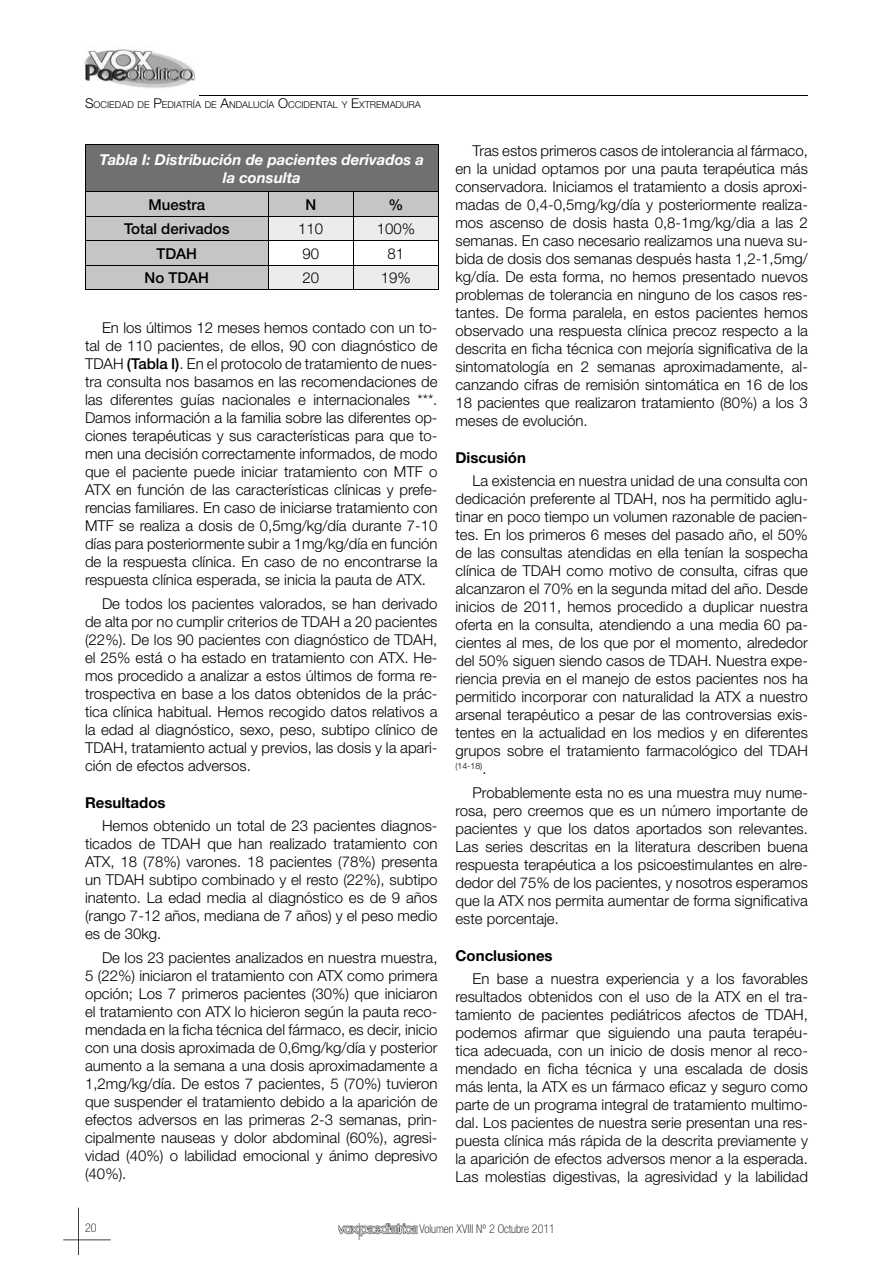
<style>
.page{position:relative;width:893px;height:1263px;background:#fff}
.page>*{position:absolute;margin:0;border:0;box-sizing:border-box;transform-origin:0 0}
.t1{font:300 15px/18px "Helvetica Neue";color:#000;text-align:justify}
.t2{font:italic 700 15px/18px "Helvetica Neue";color:#fff;text-align:center}
.t3{font:500 15px "Helvetica Neue";color:#000}
.t4{font:700 15px "Helvetica Neue";color:#000}
.t5{font:100 condensed 12px "Helvetica Neue";color:#000}
.t6{font:300 9.45px "Helvetica Neue";color:#000}
.t7{font:300 8.7px "Helvetica Neue";color:#000}
.s1{font-size:13.5px}
.s2{font-weight:500}
.s3{font-size:15px}
</style>
<div class="page">
<hr style="left:85px;top:95px;width:723px;height:1px;background:#000">
<hr style="left:78px;top:1207px;width:1px;height:48px;background:#000">
<hr style="left:63px;top:1239px;width:48px;height:1px;background:#000">
<img style="left:338px;top:1223px;width:80px;height:16px">
<img style="left:84px;top:49px;width:111px;height:39px">
<div style="left:85px;top:145px;width:353px;height:47px;background:#6f7072"></div>
<hr style="left:85px;top:145px;width:183px;height:1px;background:#000">
<hr style="left:85px;top:145px;width:1px;height:46px;background:#000">
<hr style="left:268px;top:145px;width:171px;height:1px;background:#000">
<hr style="left:438px;top:145px;width:1px;height:46px;background:#000">
<hr style="left:85px;top:191px;width:183px;height:1px;background:#000">
<hr style="left:268px;top:191px;width:85px;height:1px;background:#000">
<hr style="left:353px;top:191px;width:86px;height:1px;background:#000">
<svg style="left:85px;top:192px;width:354px;height:97px;background:#cccccd"></svg>
<hr style="left:85px;top:289px;width:354px;height:1px;background:#000">
<p class="t6" style="left:85px;top:102px;width:337px"><span class="s1">S</span>OCIEDAD DE <span class="s1">P</span>EDIATRÍA DE <span class="s1">A</span>NDALUCÍA <span class="s1">O</span>CCIDENTAL Y <span class="s1">E</span>XTREMADURA</p>
<p class="t2" style="left:100px;top:152px;width:326px">Tabla I: Distribución de pacientes derivados a la consulta</p>
<p class="t3" style="left:148px;top:199px;width:58px">Muestra</p>
<p class="t3" style="left:305px;top:199px;width:12px">N</p>
<p class="t3" style="left:388px;top:199px;width:16px">%</p>
<p class="t3" style="left:124px;top:223px;width:107px">Total derivados</p>
<p class="t1" style="left:298px;top:221px;width:27px">110</p>
<p class="t1" style="left:377px;top:221px;width:40px">100%</p>
<p class="t3" style="left:157px;top:248px;width:42px">TDAH</p>
<p class="t1" style="left:302px;top:246px;width:18px">90</p>
<p class="t1" style="left:387px;top:246px;width:18px">81</p>
<p class="t3" style="left:145px;top:273px;width:66px">No TDAH</p>
<p class="t1" style="left:302px;top:270px;width:18px">20</p>
<p class="t1" style="left:381px;top:270px;width:32px">19%</p>
<p class="t1" style="left:85px;top:320px;width:354px;text-indent:17px">En los últimos 12 meses hemos contado con un to&shy;tal de 110 pacientes, de ellos, 90 con diagnóstico de TDAH <span class="s2">(Tabla I)</span>. En el protocolo de tratamiento de nues&shy;tra consulta nos basamos en las recomendaciones de las diferentes guías nacionales e internacionales ***.<br>Damos información a la familia sobre las diferentes op&shy;ciones terapéuticas y sus características para que to&shy;men una decisión correctamente informados, de modo que el paciente puede iniciar tratamiento con MTF o ATX en función de las características clínicas y prefe&shy;rencias familiares. En caso de iniciarse tratamiento con MTF se realiza a dosis de 0,5mg/kg/día durante 7-10 días para posteriormente subir a 1mg/kg/día en función de la respuesta clínica. En caso de no encontrarse la respuesta clínica esperada, se inicia la pauta de ATX.</p>
<p class="t1" style="left:85px;top:596px;width:354px;text-indent:17px">De todos los pacientes valorados, se han derivado de alta por no cumplir criterios de TDAH a 20 pacientes (22%). De los 90 pacientes con diagnóstico de TDAH, el 25% está o ha estado en tratamiento con ATX. He&shy;mos procedido a analizar a estos últimos de forma re&shy;trospectiva en base a los datos obtenidos de la prác&shy;tica clínica habitual. Hemos recogido datos relativos a la edad al diagnóstico, sexo, peso, subtipo clínico de TDAH, tratamiento actual y previos, las dosis y la apari&shy;ción de efectos adversos.</p>
<p class="t4" style="left:85px;top:797px;width:82px">Resultados</p>
<p class="t1" style="left:85px;top:818px;width:354px;text-indent:17px">Hemos obtenido un total de 23 pacientes diagnos&shy;ticados de TDAH que han realizado tratamiento con ATX, 18 (78%) varones. 18 pacientes (78%) presenta un TDAH subtipo combinado y el resto (22%), subtipo inatento. La edad media al diagnóstico es de 9 años (rango 7-12 años, mediana de 7 años) y el peso medio es de 30kg.</p>
<p class="t1" style="left:85px;top:950px;width:354px;text-indent:17px">De los 23 pacientes analizados en nuestra muestra, 5 (22%) iniciaron el tratamiento con ATX como primera opción; Los 7 primeros pacientes (30%) que iniciaron el tratamiento con ATX lo hicieron según la pauta reco&shy;mendada en la ficha técnica del fármaco, es decir, inicio con una dosis aproximada de 0,6mg/kg/día y posterior aumento a la semana a una dosis aproximadamente a 1,2mg/kg/día. De estos 7 pacientes, 5 (70%) tuvieron que suspender el tratamiento debido a la aparición de efectos adversos en las primeras 2-3 semanas, prin&shy;cipalmente nauseas y dolor abdominal (60%), agresi&shy;vidad (40%) o labilidad emocional y ánimo depresivo (40%).</p>
<p class="t1" style="left:455px;top:143px;width:354px;text-indent:17px">Tras estos primeros casos de intolerancia al fármaco, en la unidad optamos por una pauta terapéutica más conservadora. Iniciamos el tratamiento a dosis aproxi&shy;madas de 0,4-0,5mg/kg/día y posteriormente realiza&shy;mos ascenso de dosis hasta 0,8-1mg/kg/dia a las 2 semanas. En caso necesario realizamos una nueva su&shy;bida de dosis dos semanas después hasta 1,2-1,5mg/ kg/día. De esta forma, no hemos presentado nuevos problemas de tolerancia en ninguno de los casos res&shy;tantes. De forma paralela, en estos pacientes hemos observado una respuesta clínica precoz respecto a la descrita en ficha técnica con mejoría significativa de la sintomatología en 2 semanas aproximadamente, al&shy;canzando cifras de remisión sintomática en 16 de los 18 pacientes que realizaron tratamiento (80%) a los 3 meses de evolución.</p>
<p class="t4" style="left:455px;top:452px;width:72px">Discusión</p>
<p class="t1" style="left:455px;top:473px;width:354px;text-indent:17px">La existencia en nuestra unidad de una consulta con dedicación preferente al TDAH, nos ha permitido aglu&shy;tinar en poco tiempo un volumen razonable de pacien&shy;tes. En los primeros 6 meses del pasado año, el 50% de las consultas atendidas en ella tenían la sospecha clínica de TDAH como motivo de consulta, cifras que alcanzaron el 70% en la segunda mitad del año. Desde inicios de 2011, hemos procedido a duplicar nuestra oferta en la consulta, atendiendo a una media 60 pa&shy;cientes al mes, de los que por el momento, alrededor del 50% siguen siendo casos de TDAH. Nuestra expe&shy;riencia previa en el manejo de estos pacientes nos ha permitido incorporar con naturalidad la ATX a nuestro arsenal terapéutico a pesar de las controversias exis&shy;tentes en la actualidad en los medios y en diferentes grupos sobre el tratamiento farmacológico del TDAH</p>
<p class="t7" style="left:455px;top:763px;width:33px">(14-18)<span class="s3">.</span></p>
<p class="t1" style="left:455px;top:785px;width:354px;text-indent:17px">Probablemente esta no es una muestra muy nume&shy;rosa, pero creemos que es un número importante de pacientes y que los datos aportados son relevantes.<br>Las series descritas en la literatura describen buena respuesta terapéutica a los psicoestimulantes en alre&shy;dedor del 75% de los pacientes, y nosotros esperamos que la ATX nos permita aumentar de forma significativa este porcentaje.</p>
<p class="t4" style="left:455px;top:950px;width:99px">Conclusiones</p>
<p class="t1" style="left:455px;top:971px;width:354px;text-indent:17px">En base a nuestra experiencia y a los favorables resultados obtenidos con el uso de la ATX en el tra&shy;tamiento de pacientes pediátricos afectos de TDAH, podemos afirmar que siguiendo una pauta terapéu&shy;tica adecuada, con un inicio de dosis menor al reco&shy;mendado en ficha técnica y una escalada de dosis más lenta, la ATX es un fármaco eficaz y seguro como parte de un programa integral de tratamiento multimo&shy;dal. Los pacientes de nuestra serie presentan una res&shy;puesta clínica más rápida de la descrita previamente y la aparición de efectos adversos menor a la esperada.<br>Las molestias digestivas, la agresividad y la labilidad</p>
<p class="t5" style="left:85px;top:1223px;width:13px">20</p>
<p class="t5" style="left:419px;top:1224px;width:137px">Volumen XVIII Nº 2 Octubre 2011</p>
</div>
